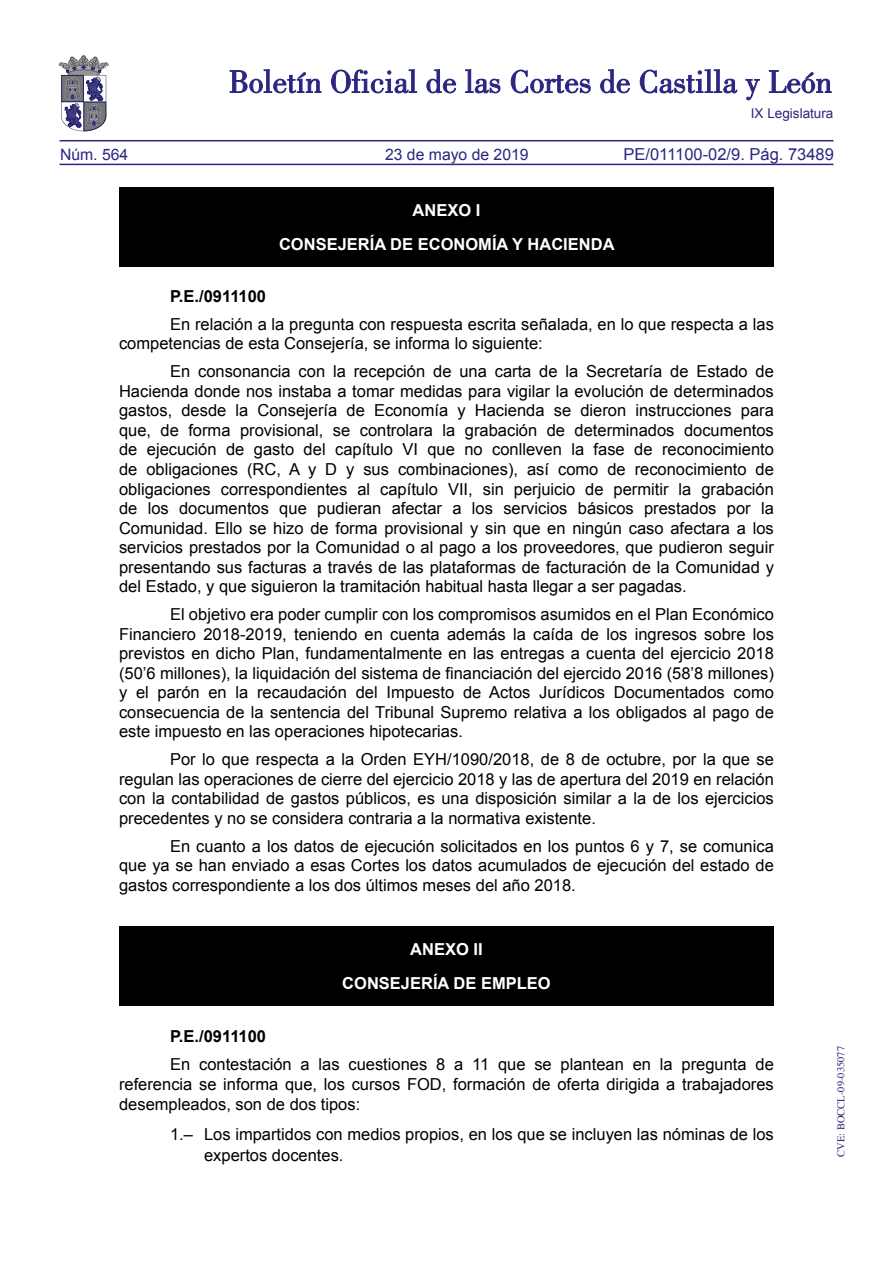
<style>
.page{position:relative;width:893px;height:1263px;background:#fff}
.page>*{position:absolute;margin:0;border:0;box-sizing:border-box;transform-origin:0 0}
.TEXTO_NORMAL{font:16.5px/19.5px "Arial";color:#000;text-align:justify}
.SANGRIA_1{font:16.5px/21px "Arial";color:#000}
.texto_blanco{font:700 16.5px "Arial";color:#fff}
.t1{font:16.5px "Arial";color:#292780}
.TEXTO_NORMAL-2{font:700 16.5px "Arial";color:#000}
.t2{font:15.75px "Arial";color:#292780}
.t3{font:13.5px "Arial";color:#292780}
.t4{font:10.5px "Times";color:#292780}
</style>
<div class="page">
<hr style="left:60px;top:164px;width:773px;height:1px;background:#292780">
<hr style="left:60px;top:140px;width:773px;height:1px;background:#292780">
<svg style="left:230px;top:69px;width:91px;height:24px"></svg>
<svg style="left:331px;top:69px;width:86px;height:24px"></svg>
<svg style="left:426px;top:69px;width:30px;height:24px"></svg>
<svg style="left:465px;top:69px;width:35px;height:24px"></svg>
<svg style="left:511px;top:70px;width:80px;height:23px"></svg>
<svg style="left:600px;top:69px;width:30px;height:24px"></svg>
<svg style="left:640px;top:69px;width:97px;height:24px"></svg>
<svg style="left:745px;top:79px;width:15px;height:21px"></svg>
<svg style="left:769px;top:70px;width:62px;height:23px"></svg>
<svg style="left:59px;top:55px;width:49px;height:76px"></svg>
<div style="left:119px;top:187px;width:655px;height:80px;background:#000"></div>
<div style="left:119px;top:926px;width:655px;height:80px;background:#000"></div>
<p class="t2" style="left:60px;top:144px;width:70px">Núm. 564</p>
<p class="t2" style="left:385px;top:144px;width:145px">23 de mayo de 2019</p>
<p class="t3" style="left:751px;top:105px;width:84px">IX Legislatura</p>
<p class="t1" style="left:623px;top:143px;width:212px">PE/011100-02/9. Pág. 73489</p>
<p class="texto_blanco" style="left:413px;top:199px;width:69px">ANEXO I</p>
<p class="texto_blanco" style="left:279px;top:233px;width:337px">CONSEJERÍA DE ECONOMÍA Y HACIENDA</p>
<p class="TEXTO_NORMAL-2" style="left:170px;top:285px;width:98px">P.E./0911100</p>
<p class="TEXTO_NORMAL" style="left:119px;top:315px;width:656px;text-indent:51px">En relación a la pregunta con respuesta escrita señalada, en lo que respecta a las competencias de esta Consejería, se informa lo siguiente:</p>
<p class="TEXTO_NORMAL" style="left:119px;top:362px;width:656px;text-indent:51px">En consonancia con la recepción de una carta de la Secretaría de Estado de Hacienda donde nos instaba a tomar medidas para vigilar la evolución de determinados gastos, desde la Consejería de Economía y Hacienda se dieron instrucciones para que, de forma provisional, se controlara la grabación de determinados documentos de ejecución de gasto del capítulo VI que no conlleven la fase de reconocimiento de obligaciones (RC, A y D y sus combinaciones), así como de reconocimiento de obligaciones correspondientes al capítulo VII, sin perjuicio de permitir la grabación de los documentos que pudieran afectar a los servicios básicos prestados por la Comunidad. Ello se hizo de forma provisional y sin que en ningún caso afectara a los servicios prestados por la Comunidad o al pago a los proveedores, que pudieron seguir presentando sus facturas a través de las plataformas de facturación de la Comunidad y del Estado, y que siguieron la tramitación habitual hasta llegar a ser pagadas.</p>
<p class="TEXTO_NORMAL" style="left:119px;top:605px;width:656px;text-indent:51px">El objetivo era poder cumplir con los compromisos asumidos en el Plan Económico Financiero 2018-2019, teniendo en cuenta además la caída de los ingresos sobre los previstos en dicho Plan, fundamentalmente en las entregas a cuenta del ejercicio 2018 (50’6 millones), la liquidación del sistema de financiación del ejercido 2016 (58’8 millones) y el parón en la recaudación del Impuesto de Actos Jurídicos Documentados como consecuencia de la sentencia del Tribunal Supremo relativa a los obligados al pago de este impuesto en las operaciones hipotecarias.</p>
<p class="TEXTO_NORMAL" style="left:119px;top:750px;width:656px;text-indent:51px">Por lo que respecta a la Orden EYH/1090/2018, de 8 de octubre, por la que se regulan las operaciones de cierre del ejercicio 2018 y las de apertura del 2019 en relación con la contabilidad de gastos públicos, es una disposición similar a la de los ejercicios precedentes y no se considera contraria a la normativa existente.</p>
<p class="TEXTO_NORMAL" style="left:119px;top:836px;width:656px;text-indent:51px">En cuanto a los datos de ejecución solicitados en los puntos 6 y 7, se comunica que ya se han enviado a esas Cortes los datos acumulados de ejecución del estado de gastos correspondiente a los dos últimos meses del año 2018.</p>
<p class="texto_blanco" style="left:410px;top:939px;width:74px">ANEXO II</p>
<p class="texto_blanco" style="left:342px;top:972px;width:210px">CONSEJERÍA DE EMPLEO</p>
<p class="TEXTO_NORMAL-2" style="left:170px;top:1025px;width:98px">P.E./0911100</p>
<p class="TEXTO_NORMAL" style="left:119px;top:1055px;width:656px;text-indent:51px">En contestación a las cuestiones 8 a 11 que se plantean en la pregunta de referencia se informa que, los cursos FOD, formación de oferta dirigida a trabajadores desempleados, son de dos tipos:</p>
<p class="SANGRIA_1" style="left:204px;top:1123px;width:571px;text-indent:-34px">1.– Los impartidos con medios propios, en los que se incluyen las nóminas de los expertos docentes.</p>
<p class="t4" style="left:831px;top:1157px;width:112px;rotate:-90deg">CVE: BOCCL-09-035077</p>
</div>
